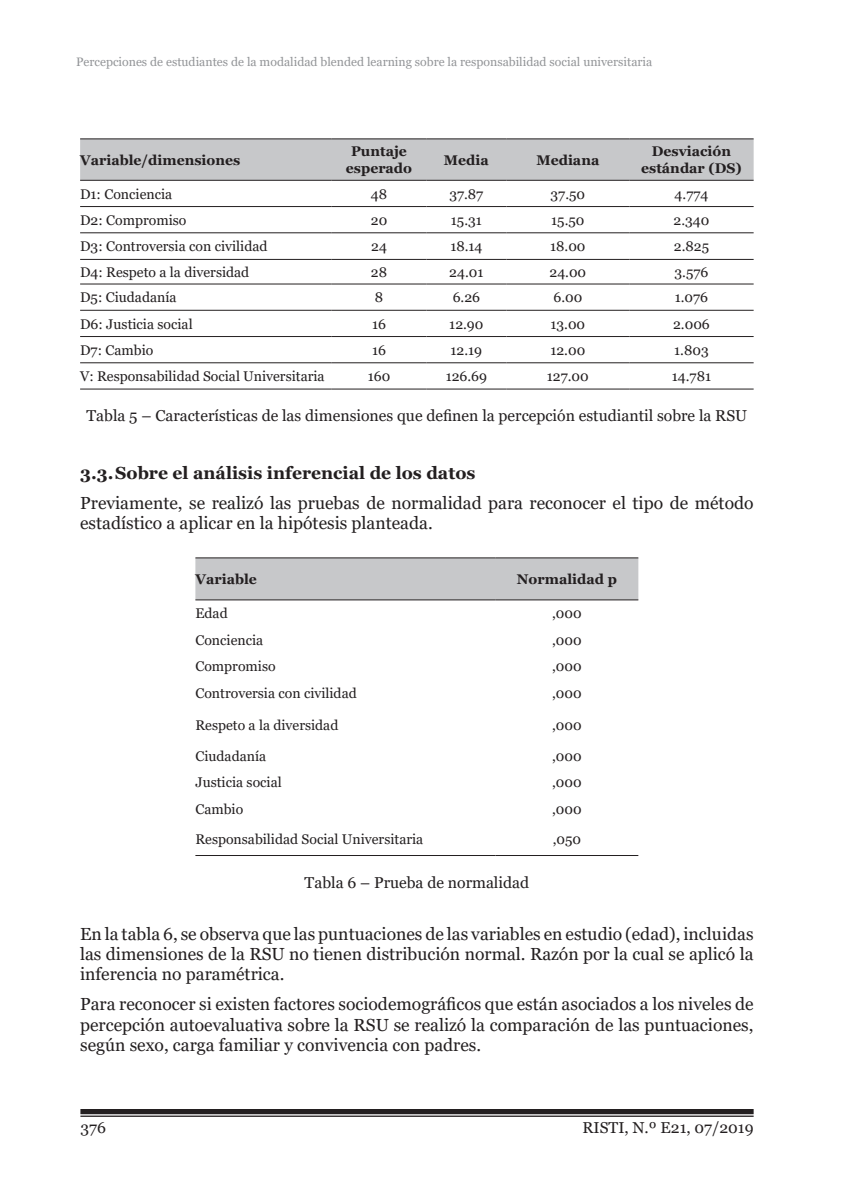
<style>
.page{position:relative;width:844px;height:1191px;background:#fff}
.page>*{position:absolute;margin:0;border:0;box-sizing:border-box;transform-origin:0 0}
.txt{font:17.5px/20.1px "Georgia";color:#231f20;text-align:justify}
.t1{font:700 17.5px "Georgia";color:#231f20}
.legned{font:15.75px "Georgia";color:#231f20}
.t2{font:14px "Georgia";color:#231f20}
.t3{font:700 14px/16.8px "Georgia";color:#231f20;text-align:center}
.t4{font:12.25px "Georgia";color:#939598}
</style>
<div class="page">
<div style="left:80px;top:1109px;width:673px;height:5px;background:#231f20"></div>
<hr style="left:80px;top:1115px;width:673px;height:1px;background:#231f20">
<div style="left:195px;top:558px;width:443px;height:41px;background:#c7c8ca"></div>
<hr style="left:195px;top:557px;width:300px;height:1px;background:#231f20">
<hr style="left:495px;top:557px;width:143px;height:1px;background:#231f20">
<hr style="left:195px;top:599px;width:300px;height:1px;background:#231f20">
<hr style="left:495px;top:599px;width:143px;height:1px;background:#231f20">
<hr style="left:195px;top:855px;width:300px;height:1px;background:#231f20">
<hr style="left:495px;top:855px;width:143px;height:1px;background:#231f20">
<div style="left:80px;top:139px;width:673px;height:41px;background:#c7c8ca"></div>
<hr style="left:80px;top:138px;width:251px;height:1px;background:#231f20">
<hr style="left:331px;top:138px;width:95px;height:1px;background:#231f20">
<hr style="left:426px;top:138px;width:80px;height:1px;background:#231f20">
<hr style="left:506px;top:138px;width:123px;height:1px;background:#231f20">
<hr style="left:629px;top:138px;width:124px;height:1px;background:#231f20">
<hr style="left:80px;top:180px;width:251px;height:1px;background:#231f20">
<hr style="left:331px;top:180px;width:95px;height:1px;background:#231f20">
<hr style="left:426px;top:180px;width:80px;height:1px;background:#231f20">
<hr style="left:506px;top:180px;width:123px;height:1px;background:#231f20">
<hr style="left:629px;top:180px;width:124px;height:1px;background:#231f20">
<hr style="left:80px;top:206px;width:251px;height:1px;background:#231f20">
<hr style="left:331px;top:206px;width:95px;height:1px;background:#231f20">
<hr style="left:426px;top:206px;width:80px;height:1px;background:#231f20">
<hr style="left:506px;top:206px;width:123px;height:1px;background:#231f20">
<hr style="left:629px;top:206px;width:124px;height:1px;background:#231f20">
<hr style="left:80px;top:232px;width:251px;height:1px;background:#231f20">
<hr style="left:331px;top:232px;width:95px;height:1px;background:#231f20">
<hr style="left:426px;top:232px;width:80px;height:1px;background:#231f20">
<hr style="left:506px;top:232px;width:123px;height:1px;background:#231f20">
<hr style="left:629px;top:232px;width:124px;height:1px;background:#231f20">
<hr style="left:80px;top:259px;width:251px;height:1px;background:#231f20">
<hr style="left:331px;top:259px;width:95px;height:1px;background:#231f20">
<hr style="left:426px;top:259px;width:80px;height:1px;background:#231f20">
<hr style="left:506px;top:259px;width:123px;height:1px;background:#231f20">
<hr style="left:629px;top:259px;width:124px;height:1px;background:#231f20">
<hr style="left:80px;top:283px;width:251px;height:1px;background:#231f20">
<hr style="left:331px;top:283px;width:95px;height:1px;background:#231f20">
<hr style="left:426px;top:283px;width:80px;height:1px;background:#231f20">
<hr style="left:506px;top:283px;width:123px;height:1px;background:#231f20">
<hr style="left:629px;top:283px;width:124px;height:1px;background:#231f20">
<hr style="left:80px;top:310px;width:251px;height:1px;background:#231f20">
<hr style="left:331px;top:310px;width:95px;height:1px;background:#231f20">
<hr style="left:426px;top:310px;width:80px;height:1px;background:#231f20">
<hr style="left:506px;top:310px;width:123px;height:1px;background:#231f20">
<hr style="left:629px;top:310px;width:124px;height:1px;background:#231f20">
<hr style="left:80px;top:336px;width:251px;height:1px;background:#231f20">
<hr style="left:331px;top:336px;width:95px;height:1px;background:#231f20">
<hr style="left:426px;top:336px;width:80px;height:1px;background:#231f20">
<hr style="left:506px;top:336px;width:123px;height:1px;background:#231f20">
<hr style="left:629px;top:336px;width:124px;height:1px;background:#231f20">
<hr style="left:80px;top:362px;width:251px;height:1px;background:#231f20">
<hr style="left:331px;top:362px;width:95px;height:1px;background:#231f20">
<hr style="left:426px;top:362px;width:80px;height:1px;background:#231f20">
<hr style="left:506px;top:362px;width:123px;height:1px;background:#231f20">
<hr style="left:629px;top:362px;width:124px;height:1px;background:#231f20">
<hr style="left:80px;top:388px;width:251px;height:1px;background:#231f20">
<hr style="left:331px;top:388px;width:95px;height:1px;background:#231f20">
<hr style="left:426px;top:388px;width:80px;height:1px;background:#231f20">
<hr style="left:506px;top:388px;width:123px;height:1px;background:#231f20">
<hr style="left:629px;top:388px;width:124px;height:1px;background:#231f20">
<p class="t4" style="left:76px;top:54px;width:577px">Percepciones de estudiantes de la modalidad blended learning sobre la responsabilidad social universitaria</p>
<p class="t3" style="left:80px;top:152px;width:162px">Variable/dimensiones</p>
<p class="t3" style="left:346px;top:143px;width:68px">Puntaje esperado</p>
<p class="t3" style="left:444px;top:152px;width:46px">Media</p>
<p class="t3" style="left:536px;top:152px;width:64px">Mediana</p>
<p class="t3" style="left:641px;top:143px;width:102px">Desviación estándar (DS)</p>
<p class="t2" style="left:80px;top:185px;width:94px">D1: Conciencia</p>
<p class="t2" style="left:371px;top:185px;width:18px">48</p>
<p class="t2" style="left:449px;top:185px;width:35px">37.87</p>
<p class="t2" style="left:550px;top:185px;width:36px">37.50</p>
<p class="t2" style="left:674px;top:185px;width:35px">4.774</p>
<p class="t2" style="left:80px;top:212px;width:108px">D2: Compromiso</p>
<p class="t2" style="left:371px;top:212px;width:18px">20</p>
<p class="t2" style="left:451px;top:212px;width:32px">15.31</p>
<p class="t2" style="left:551px;top:212px;width:35px">15.50</p>
<p class="t2" style="left:673px;top:212px;width:37px">2.340</p>
<p class="t2" style="left:80px;top:238px;width:189px">D3: Controversia con civilidad</p>
<p class="t2" style="left:371px;top:238px;width:17px">24</p>
<p class="t2" style="left:450px;top:238px;width:34px">18.14</p>
<p class="t2" style="left:550px;top:238px;width:37px">18.00</p>
<p class="t2" style="left:673px;top:238px;width:37px">2.825</p>
<p class="t2" style="left:80px;top:264px;width:171px">D4: Respeto a la diversidad</p>
<p class="t2" style="left:371px;top:264px;width:18px">28</p>
<p class="t2" style="left:449px;top:264px;width:36px">24.01</p>
<p class="t2" style="left:549px;top:264px;width:38px">24.00</p>
<p class="t2" style="left:674px;top:264px;width:35px">3.576</p>
<p class="t2" style="left:80px;top:289px;width:98px">D5: Ciudadanía</p>
<p class="t2" style="left:375px;top:289px;width:10px">8</p>
<p class="t2" style="left:452px;top:289px;width:29px">6.26</p>
<p class="t2" style="left:553px;top:289px;width:30px">6.00</p>
<p class="t2" style="left:674px;top:289px;width:35px">1.076</p>
<p class="t2" style="left:80px;top:315px;width:114px">D6: Justicia social</p>
<p class="t2" style="left:372px;top:315px;width:15px">16</p>
<p class="t2" style="left:449px;top:315px;width:36px">12.90</p>
<p class="t2" style="left:550px;top:315px;width:36px">13.00</p>
<p class="t2" style="left:673px;top:315px;width:38px">2.006</p>
<p class="t2" style="left:80px;top:342px;width:75px">D7: Cambio</p>
<p class="t2" style="left:372px;top:342px;width:15px">16</p>
<p class="t2" style="left:450px;top:342px;width:33px">12.19</p>
<p class="t2" style="left:550px;top:342px;width:36px">12.00</p>
<p class="t2" style="left:674px;top:342px;width:36px">1.803</p>
<p class="t2" style="left:80px;top:368px;width:246px">V: Responsabilidad Social Universitaria</p>
<p class="t2" style="left:367px;top:368px;width:24px">160</p>
<p class="t2" style="left:445px;top:368px;width:43px">126.69</p>
<p class="t2" style="left:546px;top:368px;width:43px">127.00</p>
<p class="t2" style="left:671px;top:368px;width:41px">14.781</p>
<p class="legned" style="left:86px;top:406px;width:662px">Tabla 5 – Características de las dimensiones que definen la percepción estudiantil sobre la RSU</p>
<h2 class="t1" style="left:80px;top:461px;width:397px">3.3.Sobre el análisis inferencial de los datos</h2>
<p class="txt" style="left:80px;top:493px;width:674px">Previamente, se realizó las pruebas de normalidad para reconocer el tipo de método estadístico a aplicar en la hipótesis planteada.</p>
<p class="t3" style="left:195px;top:571px;width:63px">Variable</p>
<p class="t3" style="left:516px;top:571px;width:101px">Normalidad p</p>
<p class="t2" style="left:195px;top:605px;width:34px">Edad</p>
<p class="t2" style="left:552px;top:605px;width:31px">,000</p>
<p class="t2" style="left:195px;top:631px;width:69px">Conciencia</p>
<p class="t2" style="left:552px;top:631px;width:31px">,000</p>
<p class="t2" style="left:195px;top:657px;width:82px">Compromiso</p>
<p class="t2" style="left:552px;top:657px;width:31px">,000</p>
<p class="t2" style="left:195px;top:684px;width:163px">Controversia con civilidad</p>
<p class="t2" style="left:552px;top:684px;width:31px">,000</p>
<p class="t2" style="left:195px;top:716px;width:144px">Respeto a la diversidad</p>
<p class="t2" style="left:552px;top:716px;width:31px">,000</p>
<p class="t2" style="left:195px;top:747px;width:72px">Ciudadanía</p>
<p class="t2" style="left:552px;top:747px;width:31px">,000</p>
<p class="t2" style="left:195px;top:774px;width:88px">Justicia social</p>
<p class="t2" style="left:552px;top:774px;width:31px">,000</p>
<p class="t2" style="left:195px;top:800px;width:49px">Cambio</p>
<p class="t2" style="left:552px;top:800px;width:31px">,000</p>
<p class="t2" style="left:195px;top:830px;width:229px">Responsabilidad Social Universitaria</p>
<p class="t2" style="left:552px;top:830px;width:30px">,050</p>
<p class="legned" style="left:304px;top:873px;width:226px">Tabla 6 – Prueba de normalidad</p>
<p class="txt" style="left:80px;top:923px;width:674px">En la tabla 6, se observa que las puntuaciones de las variables en estudio (edad), incluidas las dimensiones de la RSU no tienen distribución normal. Razón por la cual se aplicó la inferencia no paramétrica.</p>
<p class="txt" style="left:80px;top:994px;width:674px">Para reconocer si existen factores sociodemográficos que están asociados a los niveles de percepción autoevaluativa sobre la RSU se realizó la comparación de las puntuaciones, según sexo, carga familiar y convivencia con padres.</p>
<p class="legned" style="left:80px;top:1118px;width:27px">376</p>
<p class="legned" style="left:582px;top:1117px;width:173px">RISTI, N.º E21, 07/2019</p>
</div>
